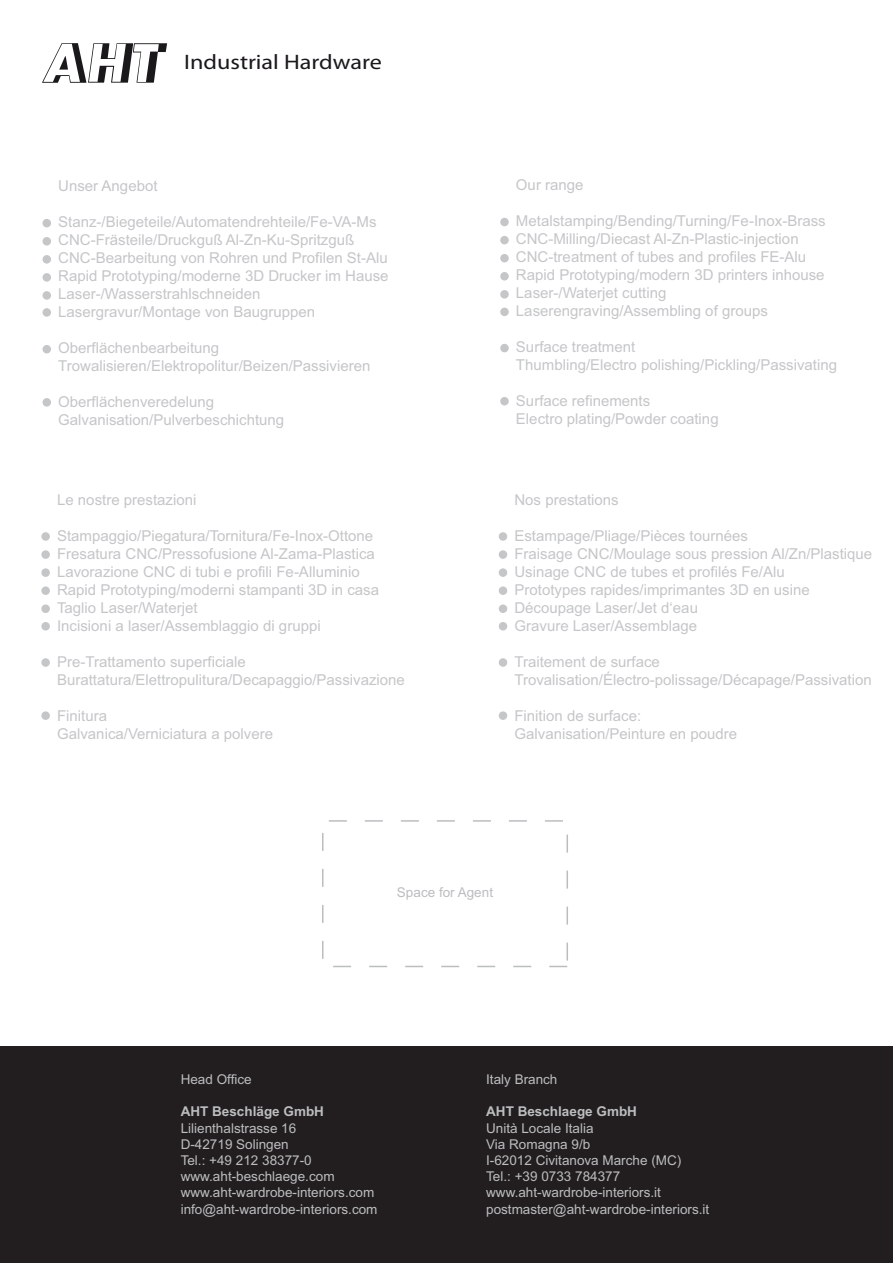
<style>
.page{position:relative;width:893px;height:1263px;background:#fff}
.page>*{position:absolute;margin:0;border:0;box-sizing:border-box;transform-origin:0 0}
.t1{font:21px "Myriad Pro";color:#1a181b;scale:1.15 1}
.t2{font:15px/18px "Arial";color:#c5c6c8}
.t3{font:13.5px/16.2px "Arial";color:#bcbdbf}
.t4{font:700 13.5px "Arial";color:#bcbdbf}
</style>
<div class="page">
<div style="left:0;top:1046px;width:892px;height:217px;background:#221e1f"></div>
<div style="left:322px;top:820px;width:246px;height:147px;border:2px dashed #bcbdbf"></div>
<svg style="left:42px;top:43px;width:125px;height:40px"></svg>
<div style="left:43px;top:291px;width:8px;height:9px;background:#c5c6c8;border-radius:50%"></div>
<div style="left:43px;top:219px;width:8px;height:8px;background:#c5c6c8;border-radius:50%"></div>
<div style="left:43px;top:237px;width:8px;height:9px;background:#c5c6c8;border-radius:50%"></div>
<div style="left:43px;top:255px;width:8px;height:9px;background:#c5c6c8;border-radius:50%"></div>
<div style="left:43px;top:273px;width:8px;height:9px;background:#c5c6c8;border-radius:50%"></div>
<div style="left:43px;top:345px;width:8px;height:8px;background:#c5c6c8;border-radius:50%"></div>
<div style="left:43px;top:398px;width:8px;height:9px;background:#c5c6c8;border-radius:50%"></div>
<div style="left:43px;top:308px;width:8px;height:9px;background:#c5c6c8;border-radius:50%"></div>
<div style="left:500px;top:290px;width:8px;height:9px;background:#c5c6c8;border-radius:50%"></div>
<div style="left:500px;top:218px;width:8px;height:8px;background:#c5c6c8;border-radius:50%"></div>
<div style="left:500px;top:236px;width:8px;height:8px;background:#c5c6c8;border-radius:50%"></div>
<div style="left:500px;top:254px;width:8px;height:8px;background:#c5c6c8;border-radius:50%"></div>
<div style="left:500px;top:272px;width:8px;height:9px;background:#c5c6c8;border-radius:50%"></div>
<div style="left:500px;top:344px;width:8px;height:8px;background:#c5c6c8;border-radius:50%"></div>
<div style="left:500px;top:397px;width:8px;height:8px;background:#c5c6c8;border-radius:50%"></div>
<div style="left:500px;top:308px;width:8px;height:8px;background:#c5c6c8;border-radius:50%"></div>
<div style="left:41px;top:604px;width:9px;height:9px;background:#c5c6c8;border-radius:50%"></div>
<div style="left:41px;top:532px;width:9px;height:9px;background:#c5c6c8;border-radius:50%"></div>
<div style="left:41px;top:550px;width:9px;height:9px;background:#c5c6c8;border-radius:50%"></div>
<div style="left:41px;top:568px;width:9px;height:9px;background:#c5c6c8;border-radius:50%"></div>
<div style="left:41px;top:586px;width:9px;height:9px;background:#c5c6c8;border-radius:50%"></div>
<div style="left:41px;top:658px;width:9px;height:9px;background:#c5c6c8;border-radius:50%"></div>
<div style="left:41px;top:711px;width:9px;height:9px;background:#c5c6c8;border-radius:50%"></div>
<div style="left:41px;top:622px;width:9px;height:9px;background:#c5c6c8;border-radius:50%"></div>
<div style="left:498px;top:604px;width:9px;height:9px;background:#c5c6c8;border-radius:50%"></div>
<div style="left:498px;top:532px;width:9px;height:9px;background:#c5c6c8;border-radius:50%"></div>
<div style="left:498px;top:550px;width:9px;height:9px;background:#c5c6c8;border-radius:50%"></div>
<div style="left:498px;top:568px;width:9px;height:9px;background:#c5c6c8;border-radius:50%"></div>
<div style="left:498px;top:586px;width:9px;height:9px;background:#c5c6c8;border-radius:50%"></div>
<div style="left:498px;top:658px;width:9px;height:9px;background:#c5c6c8;border-radius:50%"></div>
<div style="left:498px;top:711px;width:9px;height:9px;background:#c5c6c8;border-radius:50%"></div>
<div style="left:498px;top:622px;width:9px;height:9px;background:#c5c6c8;border-radius:50%"></div>
<h1 class="t1" style="left:184px;top:54px;width:173px">Industrial Hardware</h1>
<p class="t2" style="left:58px;top:179px;width:101px">Unser Angebot</p>
<p class="t2" style="left:58px;top:215px;width:332px">Stanz-/Biegeteile/Automatendrehteile/Fe-VA-Ms CNC-Frästeile/Druckguß Al-Zn-Ku-Spritzguß CNC-Bearbeitung von Rohren und Profilen St-Alu Rapid Prototyping/moderne 3D Drucker im Hause Laser-/Wasserstrahlschneiden Lasergravur/Montage von Baugruppen</p>
<p class="t2" style="left:58px;top:341px;width:314px">Oberflächenbearbeitung<br>Trowalisieren/Elektropolitur/Beizen/Passivieren</p>
<p class="t2" style="left:58px;top:395px;width:227px">Oberflächenveredelung<br>Galvanisation/Pulverbeschichtung</p>
<p class="t2" style="left:57px;top:492px;width:141px">Le nostre prestazioni</p>
<p class="t2" style="left:57px;top:528px;width:323px">Stampaggio/Piegatura/Tornitura/Fe-Inox-Ottone Fresatura CNC/Pressofusione Al-Zama-Plastica Lavorazione CNC di tubi e profili Fe-Alluminio Rapid Prototyping/moderni stampanti 3D in casa Taglio Laser/Waterjet<br>Incisioni a laser/Assemblaggio di gruppi</p>
<p class="t2" style="left:57px;top:654px;width:349px">Pre-Trattamento superficiale<br>Burattatura/Elettropulitura/Decapaggio/Passivazione</p>
<p class="t2" style="left:57px;top:708px;width:217px">Finitura<br>Galvanica/Verniciatura a polvere</p>
<p class="t2" style="left:516px;top:178px;width:69px">Our range</p>
<p class="t2" style="left:516px;top:214px;width:311px">Metalstamping/Bending/Turning/Fe-Inox-Brass CNC-Milling/Diecast Al-Zn-Plastic-injection CNC-treatment of tubes and profiles FE-Alu Rapid Prototyping/modern 3D printers inhouse Laser-/Waterjet cutting Laserengraving/Assembling of groups</p>
<p class="t2" style="left:516px;top:340px;width:322px">Surface treatment<br>Thumbling/Electro polishing/Pickling/Passivating</p>
<p class="t2" style="left:516px;top:394px;width:204px">Surface refinements<br>Electro plating/Powder coating</p>
<p class="t2" style="left:514px;top:492px;width:106px">Nos prestations</p>
<p class="t2" style="left:514px;top:528px;width:359px">Estampage/Pliage/Pièces tournées<br>Fraisage CNC/Moulage sous pression Al/Zn/Plastique Usinage CNC de tubes et profilés Fe/Alu<br>Prototypes rapides/imprimantes 3D en usine Découpage Laser/Jet d‘eau<br>Gravure Laser/Assemblage</p>
<p class="t2" style="left:514px;top:654px;width:359px">Traitement de surface<br>Trovalisation/Électro-polissage/Décapage/Passivation</p>
<p class="t2" style="left:514px;top:708px;width:224px">Finition de surface:<br>Galvanisation/Peinture en poudre</p>
<p class="t3" style="left:397px;top:886px;width:98px">Space for Agent</p>
<p class="t3" style="left:181px;top:1072px;width:73px">Head Office</p>
<p class="t4" style="left:181px;top:1104px;width:145px">AHT Beschläge GmbH</p>
<p class="t3" style="left:181px;top:1121px;width:198px">Lilienthalstrasse 16<br>D-42719 Solingen<br>Tel.: +49 212 38377-0 www.aht-beschlaege.com www.aht-wardrobe-interiors.com info@aht-wardrobe-interiors.com</p>
<p class="t3" style="left:486px;top:1072px;width:73px">Italy Branch</p>
<p class="t4" style="left:486px;top:1104px;width:152px">AHT Beschlaege GmbH</p>
<p class="t3" style="left:486px;top:1121px;width:225px">Unità Locale Italia<br>Via Romagna 9/b<br>I-62012 Civitanova Marche (MC)<br>Tel.: +39 0733 784377 www.aht-wardrobe-interiors.it postmaster@aht-wardrobe-interiors.it</p>
</div>
